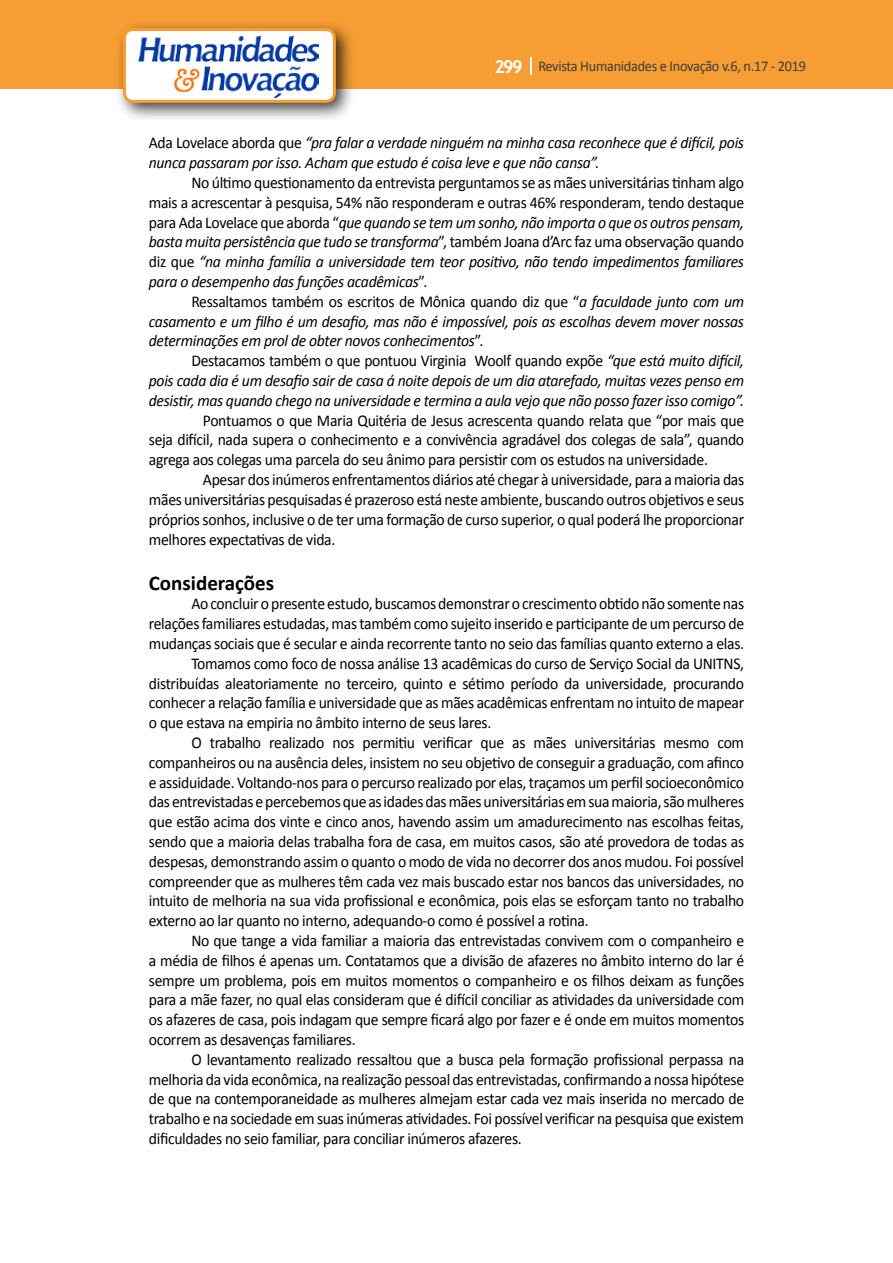
<style>
.page{position:relative;width:893px;height:1263px;background:#fff}
.page>*{position:absolute;margin:0;border:0;box-sizing:border-box;transform-origin:0 0}
.t1{font:700 21px "Calibri";color:#000}
.t2{font:16.5px/19.8px "Calibri";letter-spacing:-.02em;color:#000;text-align:justify;scale:.95 1}
.t3{font:italic 16.5px/19.8px "Calibri";letter-spacing:-.02em;color:#000;text-align:justify;scale:.95 1}
.t4{font:15px "Calibri";letter-spacing:-.02em;color:#3c3c3b;scale:.95 1}
.s1{font-family:"Trebuchet MS";font-weight:700;font-size:18px;color:#fff}
.s2{font-style:normal}
.s3{font-style:italic}
</style>
<div class="page">
<div style="left:0;top:0;width:893px;height:88px;background:#f69e34"></div>
<svg style="left:530px;top:57px;width:2px;height:18px"></svg>
<div style="left:115px;top:20px;width:241px;height:103px;background:#000;opacity:.75"></div>
<div style="left:125px;top:30px;width:209px;height:71px;background:#fff;border-radius:9px"></div>
<img style="left:138px;top:35px;width:181px;height:62px">
<div style="left:123px;top:28px;width:213px;height:75px;border:3px solid #f69e34;border-radius:9px"></div>
<p class="t4" style="left:495px;top:57px;width:329px"><span class="s1">299</span> Revista Humanidades e Inovação v.6, n.17 - 2019</p>
<p class="t3" style="left:149px;top:132px;width:628px"><span class="s2">Ada Lovelace aborda que</span> “pra falar a verdade ninguém na minha casa reconhece que é difícil, pois nunca passaram por isso. Acham que estudo é coisa leve e que não cansa”.</p>
<p class="t2" style="left:149px;top:173px;width:628px;text-indent:43px">No último questionamento da entrevista perguntamos se as mães universitárias tinham algo mais a acrescentar à pesquisa, 54% não responderam e outras 46% responderam, tendo destaque para Ada Lovelace que aborda “<span class="s3">que quando se tem um sonho, não importa o que os outros pensam, basta muita persistência que tudo se transforma</span>”, também Joana d’Arc faz uma observação quando diz que <span class="s3">“na minha família a universidade tem teor positivo, não tendo impedimentos familiares para o desempenho das funções acadêmicas</span>”.</p>
<p class="t3" style="left:149px;top:291px;width:628px;text-indent:43px"><span class="s2">Ressaltamos também os escritos de Mônica quando diz que “</span>a faculdade junto com um casamento e um filho é um desafio, mas não é impossível, pois as escolhas devem mover nossas determinações em prol de obter novos conhecimentos<span class="s2">”.</span></p>
<p class="t3" style="left:149px;top:350px;width:628px;text-indent:42px"><span class="s2">Destacamos também o que pontuou Virginia Woolf quando expõe</span> “que está muito difícil, pois cada dia é um desafio sair de casa á noite depois de um dia atarefado, muitas vezes penso em desistir, mas quando chego na universidade e termina a aula vejo que não posso fazer isso comigo”.</p>
<p class="t2" style="left:149px;top:410px;width:628px;text-indent:54px">Pontuamos o que Maria Quitéria de Jesus acrescenta quando relata que “por mais que seja difícil, nada supera o conhecimento e a convivência agradável dos colegas de sala”, quando agrega aos colegas uma parcela do seu ânimo para persistir com os estudos na universidade.</p>
<p class="t2" style="left:149px;top:470px;width:628px;text-indent:54px">Apesar dos inúmeros enfrentamentos diários até chegar à universidade, para a maioria das mães universitárias pesquisadas é prazeroso está neste ambiente, buscando outros objetivos e seus próprios sonhos, inclusive o de ter uma formação de curso superior, o qual poderá lhe proporcionar melhores expectativas de vida.</p>
<p class="t1" style="left:149px;top:568px;width:127px">Considerações</p>
<p class="t2" style="left:191px;top:594px;width:583px">Ao concluir o presente estudo, buscamos demonstrar o crescimento obtido não somente nas</p>
<p class="t2" style="left:149px;top:614px;width:628px">relações familiares estudadas, mas também como sujeito inserido e participante de um percurso de</p>
<p class="t2" style="left:149px;top:634px;width:628px">mudanças sociais que é secular e ainda recorrente tanto no seio das famílias quanto externo a elas.</p>
<p class="t2" style="left:191px;top:653px;width:583px">Tomamos como foco de nossa análise 13 acadêmicas do curso de Serviço Social da UNITNS,</p>
<p class="t2" style="left:149px;top:673px;width:628px">distribuídas aleatoriamente no terceiro, quinto e sétimo período da universidade, procurando</p>
<p class="t2" style="left:149px;top:693px;width:628px">conhecer a relação família e universidade que as mães acadêmicas enfrentam no intuito de mapear</p>
<p class="t2" style="left:149px;top:713px;width:362px">o que estava na empiria no âmbito interno de seus lares.</p>
<p class="t2" style="left:191px;top:733px;width:583px">O trabalho realizado nos permitiu verificar que as mães universitárias mesmo com</p>
<p class="t2" style="left:149px;top:752px;width:628px">companheiros ou na ausência deles, insistem no seu objetivo de conseguir a graduação, com afinco</p>
<p class="t2" style="left:149px;top:772px;width:628px">e assiduidade. Voltando-nos para o percurso realizado por elas, traçamos um perfil socioeconômico</p>
<p class="t2" style="left:149px;top:792px;width:628px">dasentrevistadasepercebemosqueasidadesdasmãesuniversitáriasemsuamaioria,sãomulheres</p>
<p class="t2" style="left:149px;top:812px;width:628px">que estão acima dos vinte e cinco anos, havendo assim um amadurecimento nas escolhas feitas,</p>
<p class="t2" style="left:149px;top:832px;width:628px">sendo que a maioria delas trabalha fora de casa, em muitos casos, são até provedora de todas as</p>
<p class="t2" style="left:149px;top:851px;width:628px">despesas, demonstrando assim o quanto o modo de vida no decorrer dos anos mudou. Foi possível</p>
<p class="t2" style="left:149px;top:871px;width:628px">compreender que as mulheres têm cada vez mais buscado estar nos bancos das universidades, no</p>
<p class="t2" style="left:149px;top:891px;width:628px">intuito de melhoria na sua vida profissional e econômica, pois elas se esforçam tanto no trabalho</p>
<p class="t2" style="left:149px;top:911px;width:464px">externo ao lar quanto no interno, adequando-o como é possível a rotina.</p>
<p class="t2" style="left:191px;top:931px;width:583px">No que tange a vida familiar a maioria das entrevistadas convivem com o companheiro e</p>
<p class="t2" style="left:149px;top:950px;width:628px">a média de filhos é apenas um. Contatamos que a divisão de afazeres no âmbito interno do lar é</p>
<p class="t2" style="left:149px;top:970px;width:628px">sempre um problema, pois em muitos momentos o companheiro e os filhos deixam as funções</p>
<p class="t2" style="left:149px;top:990px;width:628px">para a mãe fazer, no qual elas consideram que é difícil conciliar as atividades da universidade com</p>
<p class="t2" style="left:149px;top:1010px;width:628px">os afazeres de casa, pois indagam que sempre ficará algo por fazer e é onde em muitos momentos</p>
<p class="t2" style="left:149px;top:1030px;width:219px">ocorrem as desavenças familiares.</p>
<p class="t2" style="left:191px;top:1049px;width:583px">O levantamento realizado ressaltou que a busca pela formação profissional perpassa na</p>
<p class="t2" style="left:149px;top:1069px;width:628px">melhoria da vida econômica, na realização pessoal das entrevistadas, confirmando a nossa hipótese</p>
<p class="t2" style="left:149px;top:1089px;width:628px">de que na contemporaneidade as mulheres almejam estar cada vez mais inserida no mercado de</p>
<p class="t2" style="left:149px;top:1109px;width:628px">trabalho e na sociedade em suas inúmeras atividades. Foi possível verificar na pesquisa que existem</p>
<p class="t2" style="left:149px;top:1129px;width:394px">dificuldades no seio familiar, para conciliar inúmeros afazeres.</p>
</div>
